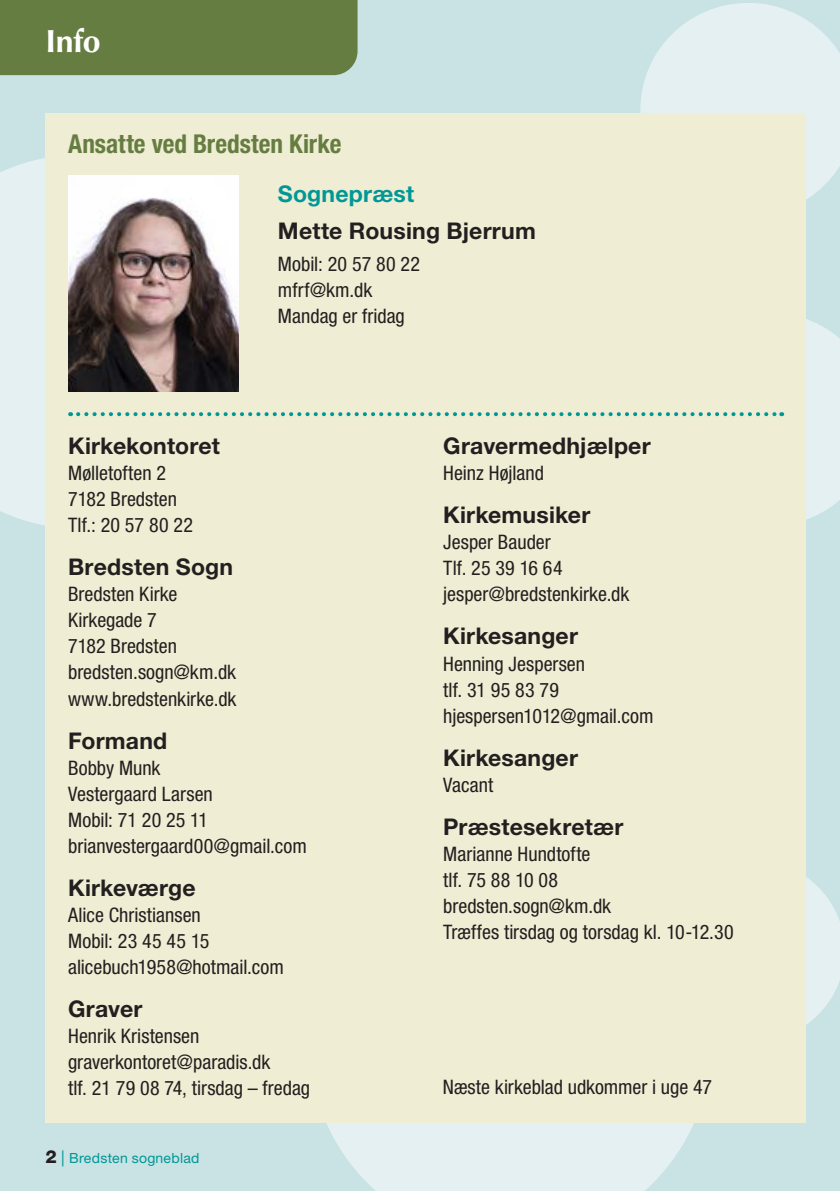
<style>
.page{position:relative;width:840px;height:1191px;background:#fff}
.page>*{position:absolute;margin:0;border:0;box-sizing:border-box;transform-origin:0 0}
.t1{font:700 32px "Optima LT Std";color:#fff}
.t2{font:700 condensed 26px "Helvetica Neue LT Std";color:#667d42}
.t3{font:700 23px "Helvetica Neue LT Std";letter-spacing:.01em;color:#231f20}
.t4{font:700 23px "Helvetica Neue LT Std";letter-spacing:.01em;color:#009796}
.t5{font:condensed 20px/26px "Helvetica Neue LT Std";color:#231f20}
.t6{font:14px "Helvetica Neue LT Std";letter-spacing:.02em;color:#009796}
.s1{font-weight:800;font-size:18px;color:#231f20}
.s2{font-size:16px}
</style>
<div class="page">
<div style="left:0;top:0;width:839px;height:1191px;background:#c9e2e4"></div>
<div style="left:0;top:158px;width:45px;height:367px;background:#e4f0f1"></div>
<svg style="left:326px;top:1123px;width:368px;height:68px;background:#e0eeef"></svg>
<svg style="left:640px;top:3px;width:199px;height:213px;fill:#e4f0f1"></svg>
<svg style="left:805px;top:860px;width:34px;height:181px"></svg>
<div style="left:0;top:0;width:357px;height:75px;background:#667d42"></div>
<div style="left:45px;top:113px;width:760px;height:1010px;background:#efedd3"></div>
<img style="left:68px;top:176px;width:170px;height:215px">
<svg style="left:78px;top:312px;width:761px;height:214px"></svg>
<h1 class="t1" style="left:45px;top:22px;width:57px">Info</h1>
<h2 class="t2" style="left:68px;top:128px;width:274px">Ansatte ved Bredsten Kirke</h2>
<p class="t4" style="left:278px;top:179px;width:138px">Sognepræst</p>
<p class="t3" style="left:278px;top:217px;width:259px">Mette Rousing Bjerrum</p>
<p class="t5" style="left:278px;top:251px;width:143px">Mobil: 20 57 80 22 mfrf@km.dk<br>Mandag er fridag</p>
<p class="t3" style="left:68px;top:432px;width:153px">Kirkekontoret</p>
<p class="t5" style="left:68px;top:460px;width:126px">Mølletoften 2<br>7182 Bredsten<br>Tlf.: 20 57 80 22</p>
<p class="t3" style="left:68px;top:553px;width:166px">Bredsten Sogn</p>
<p class="t5" style="left:68px;top:581px;width:170px">Bredsten Kirke<br>Kirkegade 7<br>7182 Bredsten bredsten.sogn@km.dk www.bredstenkirke.dk</p>
<p class="t3" style="left:68px;top:726px;width:101px">Formand</p>
<p class="t5" style="left:68px;top:754px;width:240px">Bobby Munk<br>Vestergaard Larsen<br>Mobil: 71 20 25 11 brianvestergaard00@gmail.com</p>
<p class="t3" style="left:68px;top:873px;width:129px">Kirkeværge</p>
<p class="t5" style="left:68px;top:901px;width:217px">Alice Christiansen<br>Mobil: 23 45 45 15 alicebuch1958@hotmail.com</p>
<p class="t3" style="left:68px;top:994px;width:76px">Graver</p>
<p class="t5" style="left:68px;top:1022px;width:243px">Henrik Kristensen graverkontoret@paradis.dk<br>tlf. 21 79 08 74, tirsdag – fredag</p>
<p class="t6" style="left:45px;top:1149px;width:155px"><span class="s1">2</span> <span class="s2">|</span> Bredsten sogneblad</p>
<p class="t3" style="left:443px;top:432px;width:209px">Gravermedhjælper</p>
<p class="t5" style="left:443px;top:460px;width:102px">Heinz Højland</p>
<p class="t3" style="left:443px;top:501px;width:148px">Kirkemusiker</p>
<p class="t5" style="left:443px;top:529px;width:187px">Jesper Bauder<br>Tlf. 25 39 16 64 jesper@bredstenkirke.dk</p>
<p class="t3" style="left:443px;top:622px;width:136px">Kirkesanger</p>
<p class="t5" style="left:443px;top:650px;width:212px">Henning Jespersen<br>tlf. 31 95 83 79 hjespersen1012@gmail.com</p>
<p class="t3" style="left:443px;top:743px;width:136px">Kirkesanger</p>
<p class="t5" style="left:443px;top:771px;width:52px">Vacant</p>
<p class="t3" style="left:443px;top:812px;width:182px">Præstesekretær</p>
<p class="t5" style="left:443px;top:840px;width:292px">Marianne Hundtofte<br>tlf. 75 88 10 08<br>bredsten.sogn@km.dk<br>Træffes tirsdag og torsdag kl. 10-12.30</p>
<p class="t5" style="left:442px;top:1073px;width:271px">Næste kirkeblad udkommer i uge 47</p>
</div>
